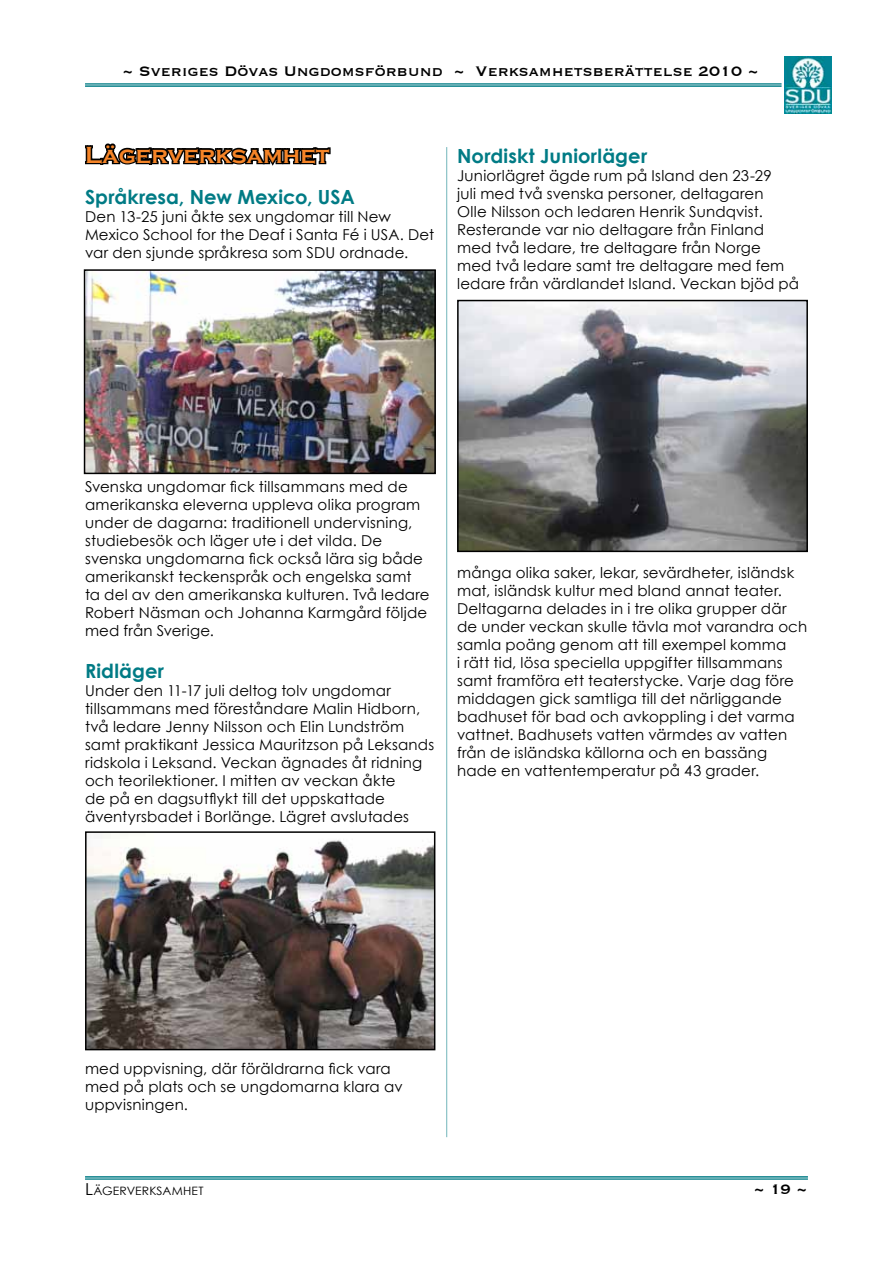
<style>
.page{position:relative;width:893px;height:1263px;background:#fff}
.page>*{position:absolute;margin:0;border:0;box-sizing:border-box;transform-origin:0 0}
.t1{font:700 24px "Copperplate Gothic";color:#f58427}
.t2{font:700 19.5px "Century Gothic";letter-spacing:.005em;color:#007b85}
.t3{font:18px "Copperplate";color:#000}
.t4{font:15px/18px "Century Gothic";letter-spacing:.01em;color:#000}
.t5{font:11.55px "Century Gothic";letter-spacing:.005em;color:#000;scale:1.05 1}
.s1{font-size:16.5px}
</style>
<div class="page">
<hr style="left:85px;top:1176px;width:723px;height:1px;background:#007b85">
<hr style="left:85px;top:1177px;width:723px;height:1px;background:#007b85">
<hr style="left:85px;top:1179px;width:723px;height:1px;background:#007b85">
<hr style="left:85px;top:83px;width:696px;height:1px;background:#007b85">
<hr style="left:85px;top:85px;width:696px;height:1px;background:#007b85">
<hr style="left:85px;top:86px;width:696px;height:1px;background:#007b85">
<img style="left:784px;top:57px;width:47px;height:57px">
<hr style="left:446px;top:147px;width:1px;height:990px;background:#007b85">
<svg style="left:85px;top:143px;width:246px;height:23px"></svg>
<img style="left:87px;top:272px;width:346px;height:199px">
<div style="left:84px;top:269px;width:352px;height:205px;border:2px solid #000"></div>
<img style="left:460px;top:303px;width:345px;height:246px">
<div style="left:457px;top:300px;width:351px;height:252px;border:2px solid #000"></div>
<img style="left:88px;top:834px;width:344px;height:213px">
<div style="left:85px;top:831px;width:350px;height:219px;border:2px solid #000"></div>
<p class="t3" style="left:123px;top:59px;width:637px">~ Sveriges Dövas Ungdomsförbund ~ Verksamhetsberättelse 2010 ~</p>
<h1 class="t1" style="left:85px;top:141px;width:246px">Lägerverksamhet</h1>
<h2 class="t2" style="left:85px;top:185px;width:271px">Språkresa, New Mexico, USA</h2>
<p class="t4" style="left:85px;top:207px;width:351px">Den 13-25 juni åkte sex ungdomar till New<br>Mexico School for the Deaf i Santa Fé i USA. Det var den sjunde språkresa som SDU ordnade.</p>
<h2 class="t2" style="left:457px;top:144px;width:192px">Nordiskt Juniorläger</h2>
<p class="t4" style="left:457px;top:167px;width:343px">Juniorlägret ägde rum på Island den 23-29<br>juli med två svenska personer, deltagaren<br>Olle Nilsson och ledaren Henrik Sundqvist.<br>Resterande var nio deltagare från Finland med två ledare, tre deltagare från Norge med två ledare samt tre deltagare med fem ledare från värdlandet Island. Veckan bjöd på</p>
<p class="t4" style="left:85px;top:477px;width:346px">Svenska ungdomar fick tillsammans med de amerikanska eleverna uppleva olika program under de dagarna: traditionell undervisning, studiebesök och läger ute i det vilda. De svenska ungdomarna fick också lära sig både amerikanskt teckenspråk och engelska samt ta del av den amerikanska kulturen. Två ledare Robert Näsman och Johanna Karmgård följde med från Sverige.</p>
<h2 class="t2" style="left:85px;top:658px;width:81px">Ridläger</h2>
<p class="t4" style="left:85px;top:681px;width:351px">Under den 11-17 juli deltog tolv ungdomar tillsammans med föreståndare Malin Hidborn, två ledare Jenny Nilsson och Elin Lundström samt praktikant Jessica Mauritzson på Leksands ridskola i Leksand. Veckan ägnades åt ridning och teorilektioner. I mitten av veckan åkte<br>de på en dagsutflykt till det uppskattade äventyrsbadet i Borlänge. Lägret avslutades</p>
<p class="t4" style="left:457px;top:563px;width:352px">många olika saker, lekar, sevärdheter, isländsk mat, isländsk kultur med bland annat teater.<br>Deltagarna delades in i tre olika grupper där de under veckan skulle tävla mot varandra och samla poäng genom att till exempel komma<br>i rätt tid, lösa speciella uppgifter tillsammans samt framföra ett teaterstycke. Varje dag före middagen gick samtliga till det närliggande badhuset för bad och avkoppling i det varma vattnet. Badhusets vatten värmdes av vatten från de isländska källorna och en bassäng hade en vattentemperatur på 43 grader.</p>
<p class="t4" style="left:85px;top:1059px;width:319px">med uppvisning, där föräldrarna fick vara med på plats och se ungdomarna klara av uppvisningen.</p>
<p class="t5" style="left:85px;top:1183px;width:114px"><span class="s1">L</span>ÄGERVERKSAM HET</p>
<p class="t3" style="left:754px;top:1177px;width:55px">~ 19 ~</p>
</div>
